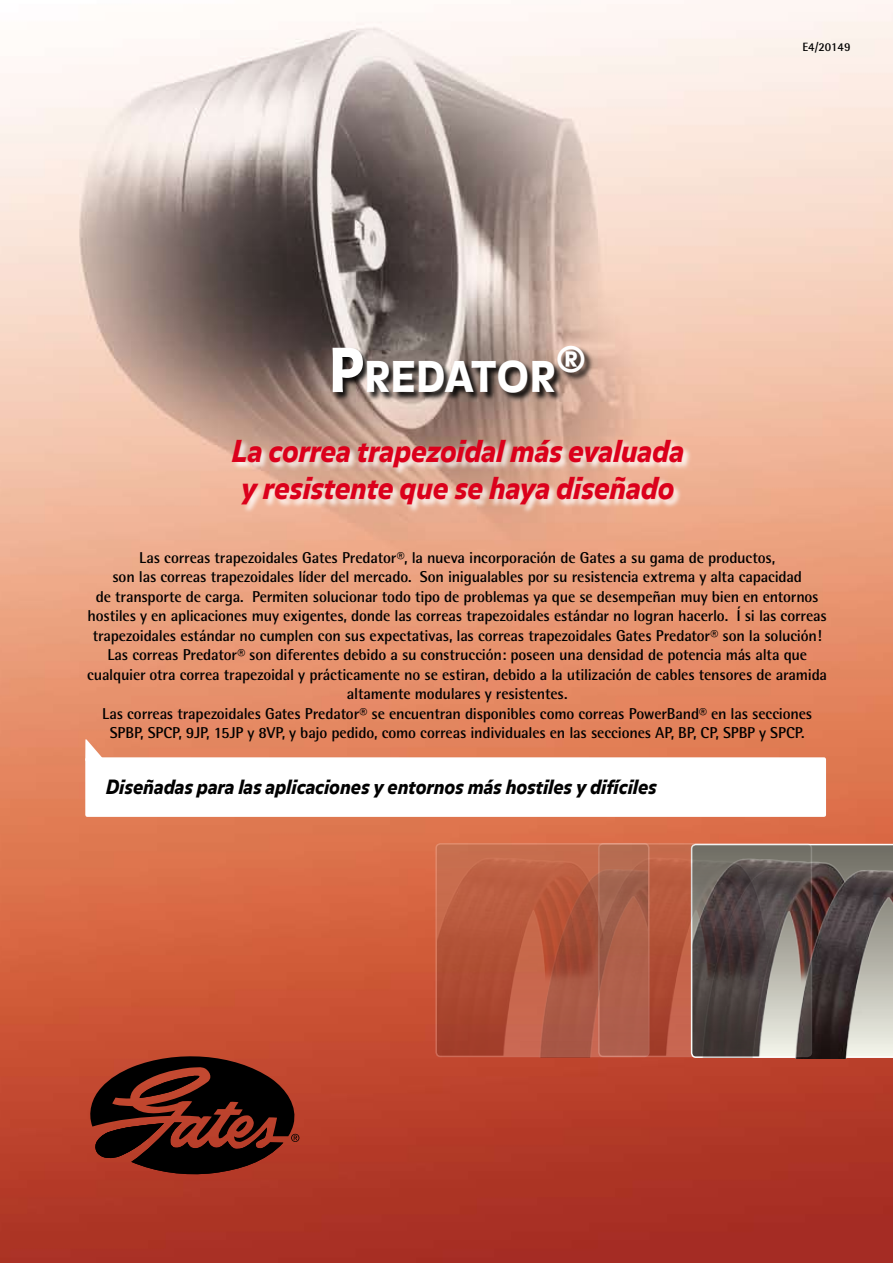
<style>
.page{position:relative;width:893px;height:1263px;background:#fff}
.page>*{position:absolute;margin:0;border:0;box-sizing:border-box;transform-origin:0 0}
.t1{font:900 42px "Balance";letter-spacing:-.005em;color:#fff}
.t2{font:900 34.8px "Balance";color:#fff}
.t3{font:italic 900 30px/37.5px "Balance";letter-spacing:-.005em;color:#db001b;text-align:center}
.t4{font:italic 900 19.5px "Balance";color:#000}
.t5{font:700 15.75px/19.5px "Rotis Semi Sans";letter-spacing:-.01em;color:#000;text-align:center}
.t6{font:700 12px "Rotis Semi Sans";color:#000}
.s1{font-size:60px}
</style>
<div class="page">
<img style="left:0;top:0;width:893px;height:1263px">
<div style="left:231px;top:439px;width:462px;height:75px;background:#fff;opacity:.9"></div>
<div style="left:331px;top:345px;width:263px;height:58px;background:#000;opacity:.9"></div>
<svg style="left:87px;top:1199px;width:211px;height:1px"></svg>
<svg style="left:87px;top:1050px;width:212px;height:126px;background:#5c2015"></svg>
<div style="left:85px;top:757px;width:741px;height:60px;background:#fff;border-radius:2px"></div>
<svg style="left:85px;top:738px;width:21px;height:24px"></svg>
<img style="left:752px;top:853px;width:141px;height:205px">
<img style="left:650px;top:846px;width:158px;height:208px">
<div style="left:598px;top:843px;width:214px;height:214px;border:2px solid #fff;border-radius:4px"></div>
<img style="left:659px;top:852px;width:151px;height:205px">
<img style="left:438px;top:846px;width:207px;height:208px">
<div style="left:435px;top:843px;width:215px;height:214px;border:2px solid #fff;border-radius:4px"></div>
<img style="left:497px;top:852px;width:151px;height:205px">
<h1 class="t1" style="left:328px;top:352px;width:229px"><span class="s1">P</span>REDATOR</h1>
<h2 class="t2" style="left:555px;top:339px;width:33px">®</h2>
<h3 class="t3" style="left:231px;top:434px;width:454px">La correa trapezoidal más evaluada y resistente que se haya diseñado</h3>
<p class="t6" style="left:802px;top:39px;width:49px">E4/20149</p>
<p class="t5" style="left:87px;top:547px;width:741px">Las correas trapezoidales Gates Predator®, la nueva incorporación de Gates a su gama de productos,<br>son las correas trapezoidales líder del mercado. Son inigualables por su resistencia extrema y alta capacidad<br>de transporte de carga. Permiten solucionar todo tipo de problemas ya que se desempeñan muy bien en entornos hostiles y en aplicaciones muy exigentes, donde las correas trapezoidales estándar no logran hacerlo. Í si las correas trapezoidales estándar no cumplen con sus expectativas, las correas trapezoidales Gates Predator® son la solución!<br>Las correas Predator® son diferentes debido a su construcción: poseen una densidad de potencia más alta que cualquier otra correa trapezoidal y prácticamente no se estiran, debido a la utilización de cables tensores de aramida altamente modulares y resistentes.<br>Las correas trapezoidales Gates Predator® se encuentran disponibles como correas PowerBand® en las secciones SPBP, SPCP, 9JP, 15JP y 8VP, y bajo pedido, como correas individuales en las secciones AP, BP, CP, SPBP y SPCP.</p>
<p class="t4" style="left:106px;top:776px;width:552px">Diseñadas para las aplicaciones y entornos más hostiles y difíciles</p>
</div>
